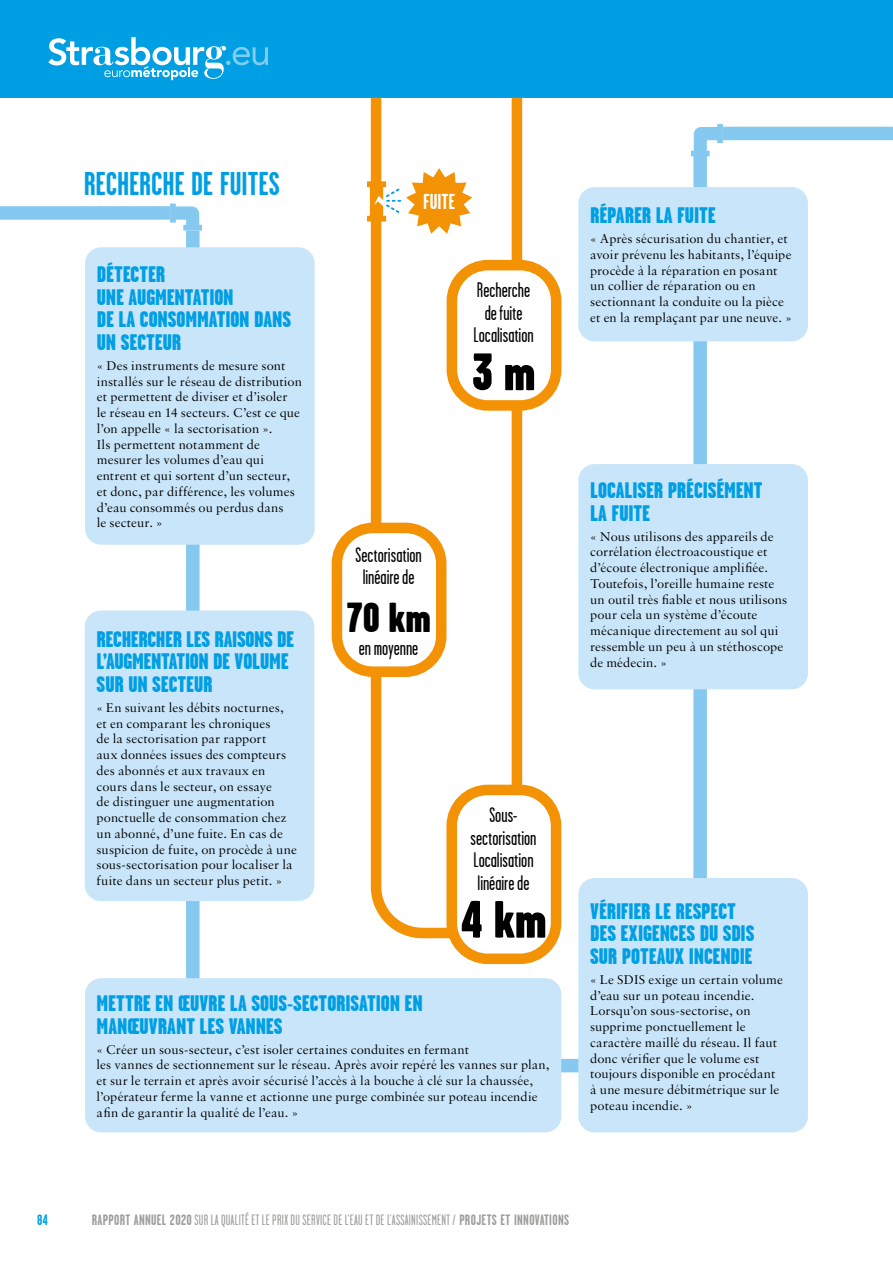
<style>
.page{position:relative;width:893px;height:1263px;background:#fff}
.page>*{position:absolute;margin:0;border:0;box-sizing:border-box;transform-origin:0 0}
.t1{font:900 52.5px "Garage Gothic";color:#000}
.t2{font:900 42px "Garage Gothic";color:#000}
.t3{font:700 33px "Garage Gothic";color:#009fe3}
.t4{font:900 22.5px/22.5px "Garage Gothic";letter-spacing:-.005em;color:#009fe3}
.t5{font:700 21.6px "Garage Gothic";letter-spacing:.005em;color:#fff}
.t6{font:21px/22.5px "Garage Gothic";color:#000;text-align:center}
.t7{font:15px "Garage Gothic";letter-spacing:.02em;color:#9d9d9c}
.t8{font:700 15px "Garage Gothic";color:#009fe3}
.t9{font:13.5px/15.8px "Sabon";letter-spacing:.005em;color:#000}
.s1{font-weight:700}
</style>
<div class="page">
<div style="left:0;top:0;width:893px;height:98px;background:#009fe3"></div>
<svg style="left:48px;top:37px;width:220px;height:43px"></svg>
<svg style="left:170px;top:203px;width:32px;height:28px"></svg>
<svg style="left:691px;top:124px;width:32px;height:32px"></svg>
<div style="left:186px;top:231px;width:14px;height:815px;background:#85c9f0"></div>
<div style="left:693px;top:153px;width:14px;height:893px;background:#85c9f0"></div>
<div style="left:0;top:206px;width:170px;height:14px;background:#85c9f0"></div>
<div style="left:300px;top:1059px;width:303px;height:13px;background:#85c9f0"></div>
<div style="left:723px;top:127px;width:170px;height:13px;background:#85c9f0"></div>
<div style="left:85px;top:978px;width:476px;height:154px;background:#c9e5f9;border-radius:16px"></div>
<div style="left:578px;top:464px;width:230px;height:225px;background:#c9e5f9;border-radius:16px"></div>
<div style="left:578px;top:878px;width:230px;height:254px;background:#c9e5f9;border-radius:16px"></div>
<div style="left:85px;top:247px;width:230px;height:298px;background:#c9e5f9;border-radius:16px"></div>
<div style="left:85px;top:610px;width:229px;height:291px;background:#c9e5f9;border-radius:16px"></div>
<div style="left:578px;top:187px;width:230px;height:154px;background:#c9e5f9;border-radius:16px"></div>
<svg style="left:368px;top:97px;width:157px;height:846px"></svg>
<div style="left:337px;top:528px;width:104px;height:144px;background:#fff;border-radius:36px"></div>
<div style="left:332px;top:523px;width:114px;height:154px;border:10px solid #f39204;border-radius:36px"></div>
<div style="left:452px;top:265px;width:104px;height:140px;background:#fff;border-radius:36px"></div>
<div style="left:447px;top:260px;width:114px;height:151px;border:10px solid #f39204;border-radius:36px"></div>
<div style="left:452px;top:790px;width:104px;height:169px;background:#fff;border-radius:36px"></div>
<div style="left:446px;top:785px;width:115px;height:179px;border:10px solid #f39204;border-radius:36px"></div>
<svg style="left:367px;top:168px;width:105px;height:66px"></svg>
<h3 class="t3" style="left:84px;top:166px;width:198px">RECHERCHE DE FUITES</h3>
<h3 class="t4" style="left:97px;top:263px;width:196px">DÉTECTER<br>UNE AUGMENTATION<br>DE LA CONSOMMATION DANS<br>UN SECTEUR</h3>
<p class="t9" style="left:97px;top:357px;width:206px">« Des instruments de mesure sont installés sur le réseau de distribution et permettent de diviser et d’isoler<br>le réseau en 14 secteurs. C’est ce que l’on appelle « la sectorisation ».<br>Ils permettent notamment de mesurer les volumes d’eau qui entrent et qui sortent d’un secteur, et donc, par différence, les volumes d’eau consommés ou perdus dans<br>le secteur. »</p>
<h3 class="t4" style="left:97px;top:628px;width:199px">RECHERCHER LES RAISONS DE<br>L’AUGMENTATION DE VOLUME<br>SUR UN SECTEUR</h3>
<p class="t9" style="left:97px;top:699px;width:202px">« En suivant les débits nocturnes, et en comparant les chroniques<br>de la sectorisation par rapport<br>aux données issues des compteurs des abonnés et aux travaux en cours dans le secteur, on essaye<br>de distinguer une augmentation ponctuelle de consommation chez un abonné, d’une fuite. En cas de suspicion de fuite, on procède à une sous-sectorisation pour localiser la fuite dans un secteur plus petit. »</p>
<h3 class="t5" style="left:423px;top:191px;width:34px">FUITE</h3>
<h3 class="t6" style="left:474px;top:279px;width:62px">Recherche de fuite<br>Localisation</h3>
<h1 class="t1" style="left:472px;top:343px;width:66px">3m</h1>
<h3 class="t6" style="left:356px;top:543px;width:68px">Sectorisation linéaire de</h3>
<h2 class="t2" style="left:346px;top:595px;width:86px">70 km</h2>
<h3 class="t6" style="left:359px;top:636px;width:61px">en moyenne</h3>
<h3 class="t6" style="left:471px;top:804px;width:67px">Sous&shy;sectorisation<br>Localisation linéaire de</h3>
<h1 class="t1" style="left:460px;top:891px;width:88px">4km</h1>
<h3 class="t4" style="left:97px;top:992px;width:328px">METTRE EN ŒUVRE LA SOUS-SECTORISATION EN<br>MANŒUVRANT LES VANNES</h3>
<p class="t9" style="left:97px;top:1041px;width:454px">« Créer un sous-secteur, c’est isoler certaines conduites en fermant<br>les vannes de sectionnement sur le réseau. Après avoir repéré les vannes sur plan, et sur le terrain et après avoir sécurisé l’accès à la bouche à clé sur la chaussée, l’opérateur ferme la vanne et actionne une purge combinée sur poteau incendie afin de garantir la qualité de l’eau. »</p>
<h3 class="t4" style="left:590px;top:204px;width:127px">RÉPARER LA FUITE</h3>
<p class="t9" style="left:590px;top:231px;width:203px">« Après sécurisation du chantier, et avoir prévenu les habitants, l’équipe procède à la réparation en posant un collier de réparation ou en sectionnant la conduite ou la pièce et en la remplaçant par une neuve. »</p>
<h3 class="t4" style="left:590px;top:479px;width:174px">LOCALISER PRÉCISÉMENT<br>LA FUITE</h3>
<p class="t9" style="left:590px;top:528px;width:198px">« Nous utilisons des appareils de corrélation électroacoustique et d’écoute électronique amplifiée.<br>Toutefois, l’oreille humaine reste un outil très fiable et nous utilisons pour cela un système d’écoute mécanique directement au sol qui ressemble un peu à un stéthoscope de médecin. »</p>
<h3 class="t4" style="left:590px;top:900px;width:166px">VÉRIFIER LE RESPECT<br>DES EXIGENCES DU SDIS<br>SUR POTEAUX INCENDIE</h3>
<p class="t9" style="left:590px;top:971px;width:194px">« Le SDIS exige un certain volume d’eau sur un poteau incendie.<br>Lorsqu’on sous-sectorise, on supprime ponctuellement le caractère maillé du réseau. Il faut donc vérifier que le volume est toujours disponible en procédant à une mesure débitmétrique sur le poteau incendie. »</p>
<p class="t8" style="left:37px;top:1212px;width:12px">84</p>
<p class="t7" style="left:92px;top:1212px;width:479px"><span class="s1">RAPPORT ANNUEL 2020</span> SUR LA QUALITÉ ET LE PRIX DU SERVICE DE L’EAU ET DE L’ASSAINISSEMENT / <span class="s1">PROJETS ET INNOVATIONS</span></p>
</div>
